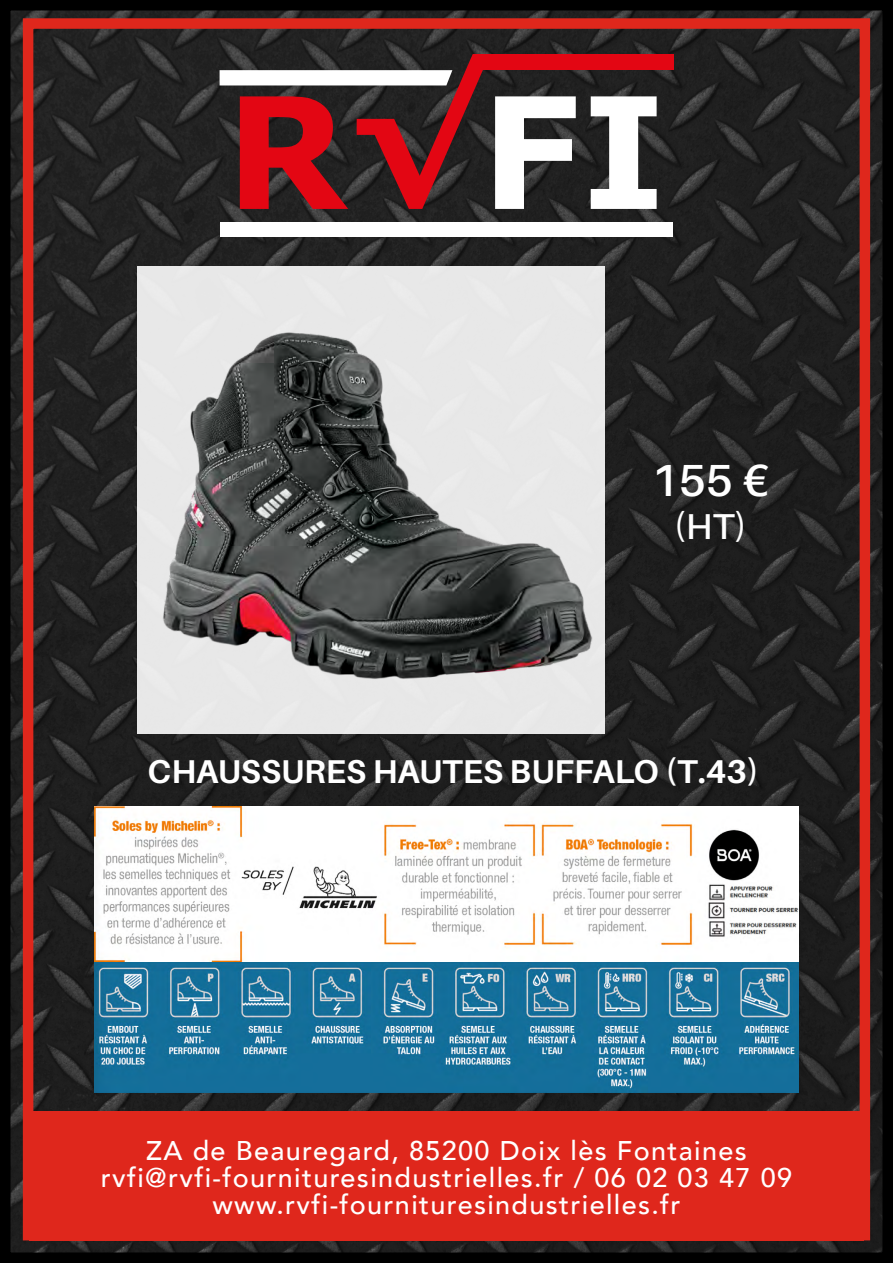
<style>
.page{position:relative;width:893px;height:1263px;background:#fff}
.page>*{position:absolute;margin:0;border:0;box-sizing:border-box;transform-origin:0 0}
.t1{font:600 45px "Aileron";color:#fff}
.t2{font:600 36px "Aileron";color:#fff}
.t3{font:700 33px "Aileron";color:#fff}
.t4{font:500 27px/27px "Avenir";letter-spacing:.05em;color:#fff;text-align:center}
</style>
<div class="page">
<img style="left:11px;top:11px;width:871px;height:1241px">
<div style="left:0;top:0;width:893px;height:1263px;border:10px solid #000"></div>
<div style="left:23px;top:18px;width:847px;height:1222px;border:10px solid #df271c"></div>
<svg style="left:591px;top:96px;width:66px;height:85px"></svg>
<div style="left:474px;top:54px;width:199px;height:15px;background:#e30613"></div>
<div style="left:220px;top:222px;width:452px;height:14px;background:#fff"></div>
<svg style="left:220px;top:54px;width:356px;height:127px"></svg>
<div style="left:29px;top:1110px;width:835px;height:130px;background:#df271c"></div>
<img style="left:95px;top:806px;width:703px;height:286px">
<img style="left:91px;top:181px;width:571px;height:571px">
<h1 class="t1" style="left:652px;top:456px;width:119px">155 €</h1>
<h2 class="t2" style="left:674px;top:507px;width:75px">(HT)</h2>
<p class="t3" style="left:148px;top:753px;width:613px">CHAUSSURES HAUTES BUFFALO (T.43)</p>
<p class="t4" style="left:101px;top:1136px;width:693px">ZA de Beauregard, 85200 Doix lès Fontaines rvfi@rvfi-fournituresindustrielles.fr / 06 02 03 47 09 www.rvfi-fournituresindustrielles.fr</p>
</div>
